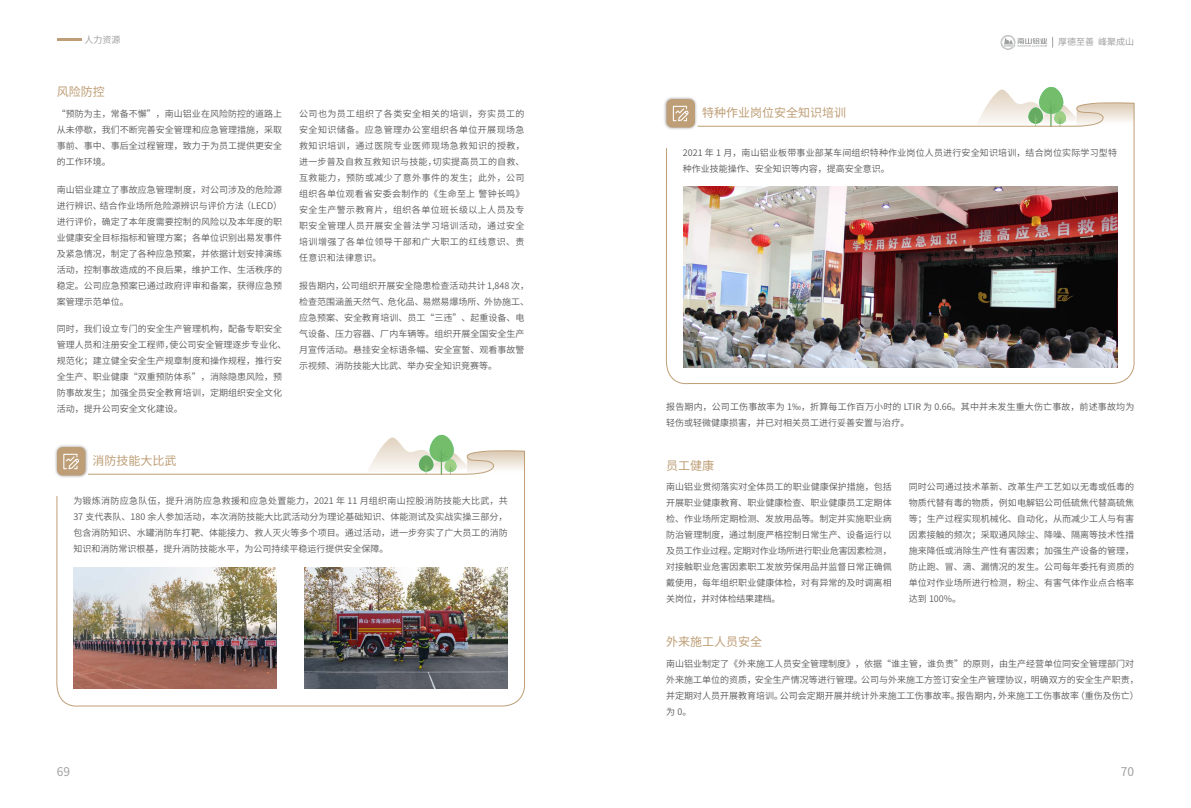
<style>
.page{position:relative;width:1191px;height:808px;background:#fff}
.page>*{position:absolute;margin:0;border:0;box-sizing:border-box;transform-origin:0 0}
.t1{font:12px "Source Han Sans CN";color:#be9e76}
.t2{font:12px "Source Han Sans CN";color:#9fa0a0}
.t3{font:9px/16px "Source Han Sans CN";color:#595757;text-align:justify}
.t4{font:9px/16px "Source Han Sans CN";letter-spacing:.02em;color:#595757}
.t5{font:9px "Source Han Sans CN";color:#9fa0a0}
</style>
<div class="page">
<hr style="left:57px;top:38px;width:25px;height:3px;background:#be9e76">
<svg style="left:1000px;top:35px;width:53px;height:15px"></svg>
<div style="left:54px;top:444px;width:35px;height:35px;background:#000;opacity:.4"></div>
<div style="left:57px;top:447px;width:28px;height:28px;background:#be9e76;border-radius:6px"></div>
<div style="left:663px;top:96px;width:35px;height:35px;background:#000;opacity:.4"></div>
<div style="left:666px;top:99px;width:29px;height:29px;background:#be9e76;border-radius:6px"></div>
<svg style="left:429px;top:435px;width:25px;height:27px"></svg>
<svg style="left:379px;top:437px;width:146px;height:14px"></svg>
<svg style="left:1039px;top:87px;width:24px;height:27px"></svg>
<svg style="left:988px;top:90px;width:146px;height:13px"></svg>
<svg style="left:57px;top:451px;width:468px;height:256px"></svg>
<svg style="left:666px;top:103px;width:468px;height:282px"></svg>
<img style="left:73px;top:567px;width:203px;height:122px">
<img style="left:305px;top:568px;width:202px;height:120px">
<img style="left:683px;top:186px;width:434px;height:181px">
<p class="t5" style="left:84px;top:35px;width:37px">人力资源</p>
<p class="t5" style="left:1058px;top:37px;width:78px">厚德至善 峰聚成山</p>
<h1 class="t1" style="left:57px;top:84px;width:49px">风险防控</h1>
<p class="t3" style="left:57px;top:106px;width:227px">“预防为主，常备不懈”，南山铝业在风险防控的道路上从未停歇，我们不断完善安全管理和应急管理措施，采取事前、事中、事后全过程管理，致力于为员工提供更安全的工作环境。</p>
<p class="t3" style="left:57px;top:181px;width:227px">南山铝业建立了事故应急管理制度，对公司涉及的危险源进行辨识、结合作业场所危险源辨识与评价方法（LECD）进行评价，确定了本年度需要控制的风险以及本年度的职业健康安全目标指标和管理方案；各单位识别出易发事件及紧急情况，制定了各种应急预案，并依据计划安排演练活动，控制事故造成的不良后果，维护工作、生活秩序的稳定。公司应急预案已通过政府评审和备案，获得应急预案管理示范单位。</p>
<p class="t3" style="left:57px;top:321px;width:231px;text-align:left">同时，我们设立专门的安全生产管理机构，配备专职安全管理人员和注册安全工程师，使公司安全管理逐步专业化、规范化；建立健全安全生产规章制度和操作规程，推行安全生产、职业健康“双重预防体系”，消除隐患风险，预防事故发生；加强全员安全教育培训，定期组织安全文化活动，提升公司安全文化建设。</p>
<h1 class="t1" style="left:92px;top:453px;width:85px">消防技能大比武</h1>
<p class="t3" style="left:299px;top:106px;width:227px">公司也为员工组织了各类安全相关的培训，夯实员工的安全知识储备。应急管理办公室组织各单位开展现场急救知识培训，通过医院专业医师现场急救知识的授教，进一步普及自救互救知识与技能，切实提高员工的自救、互救能力，预防或减少了意外事件的发生；此外，公司组织各单位观看省安委会制作的《生命至上 警钟长鸣》安全生产警示教育片，组织各单位班长级以上人员及专职安全管理人员开展安全普法学习培训活动，通过安全培训增强了各单位领导干部和广大职工的红线意识、责任意识和法律意识。</p>
<p class="t3" style="left:299px;top:278px;width:231px;text-align:left">报告期内，公司组织开展安全隐患检查活动共计 1,848 次，检查范围涵盖天然气、危化品、易燃易爆场所、外协施工、应急预案、安全教育培训、员工“三违”、起重设备、电气设备、压力容器、厂内车辆等。组织开展全国安全生产月宣传活动。悬挂安全标语条幅、安全宣誓、观看事故警示视频、消防技能大比武、举办安全知识竞赛等。</p>
<p class="t3" style="left:73px;top:493px;width:436px">为锻炼消防应急队伍，提升消防应急救援和应急处置能力，2021 年 11 月组织南山控股消防技能大比武，共37 支代表队、180 余人参加活动，本次消防技能大比武活动分为理论基础知识、体能测试及实战实操三部分，包含消防知识、水罐消防车打靶、体能接力、救人灭火等多个项目。通过活动，进一步夯实了广大员工的消防知识和消防常识根基，提升消防技能水平，为公司持续平稳运行提供安全保障。</p>
<h1 class="t1" style="left:702px;top:105px;width:145px">特种作业岗位安全知识培训</h1>
<p class="t4" style="left:683px;top:145px;width:436px">2021 年 1 月，南山铝业板带事业部某车间组织特种作业岗位人员进行安全知识培训，结合岗位实际学习型特种作业技能操作、安全知识等内容，提高安全意识。</p>
<p class="t3" style="left:666px;top:399px;width:469px">报告期内，公司工伤事故率为 1‰，折算每工作百万小时的 LTIR 为 0.66。其中并未发生重大伤亡事故，前述事故均为轻伤或轻微健康损害，并已对相关员工进行妥善安置与治疗。</p>
<h1 class="t1" style="left:666px;top:458px;width:49px">员工健康</h1>
<p class="t3" style="left:666px;top:479px;width:227px">南山铝业贯彻落实对全体员工的职业健康保护措施，包括开展职业健康教育、职业健康检查、职业健康员工定期体检、作业场所定期检测、发放用品等。制定并实施职业病防治管理制度，通过制度严格控制日常生产、设备运行以及员工作业过程。定期对作业场所进行职业危害因素检测，对接触职业危害因素职工发放劳保用品并监督日常正确佩戴使用，每年组织职业健康体检，对有异常的及时调离相关岗位，并对体检结果建档。</p>
<p class="t3" style="left:908px;top:479px;width:227px">同时公司通过技术革新、改革生产工艺如以无毒或低毒的物质代替有毒的物质，例如电解铝公司低硫焦代替高硫焦等；生产过程实现机械化、自动化，从而减少工人与有害因素接触的频次；采取通风除尘、降噪、隔离等技术性措施来降低或消除生产性有害因素；加强生产设备的管理，防止跑、冒、滴、漏情况的发生。公司每年委托有资质的单位对作业场所进行检测，粉尘、有害气体作业点合格率达到 100%。</p>
<h1 class="t1" style="left:666px;top:635px;width:97px">外来施工人员安全</h1>
<p class="t3" style="left:666px;top:656px;width:474px;text-align:left">南山铝业制定了《外来施工人员安全管理制度》，依据“谁主管，谁负责”的原则，由生产经营单位同安全管理部门对外来施工单位的资质，安全生产情况等进行管理。公司与外来施工方签订安全生产管理协议，明确双方的安全生产职责，并定期对人员开展教育培训。公司会定期开展并统计外来施工工伤事故率。报告期内，外来施工工伤事故率（重伤及伤亡）为 0。</p>
<h1 class="t2" style="left:57px;top:765px;width:15px">69</h1>
<h1 class="t2" style="left:1121px;top:765px;width:15px">70</h1>
</div>
